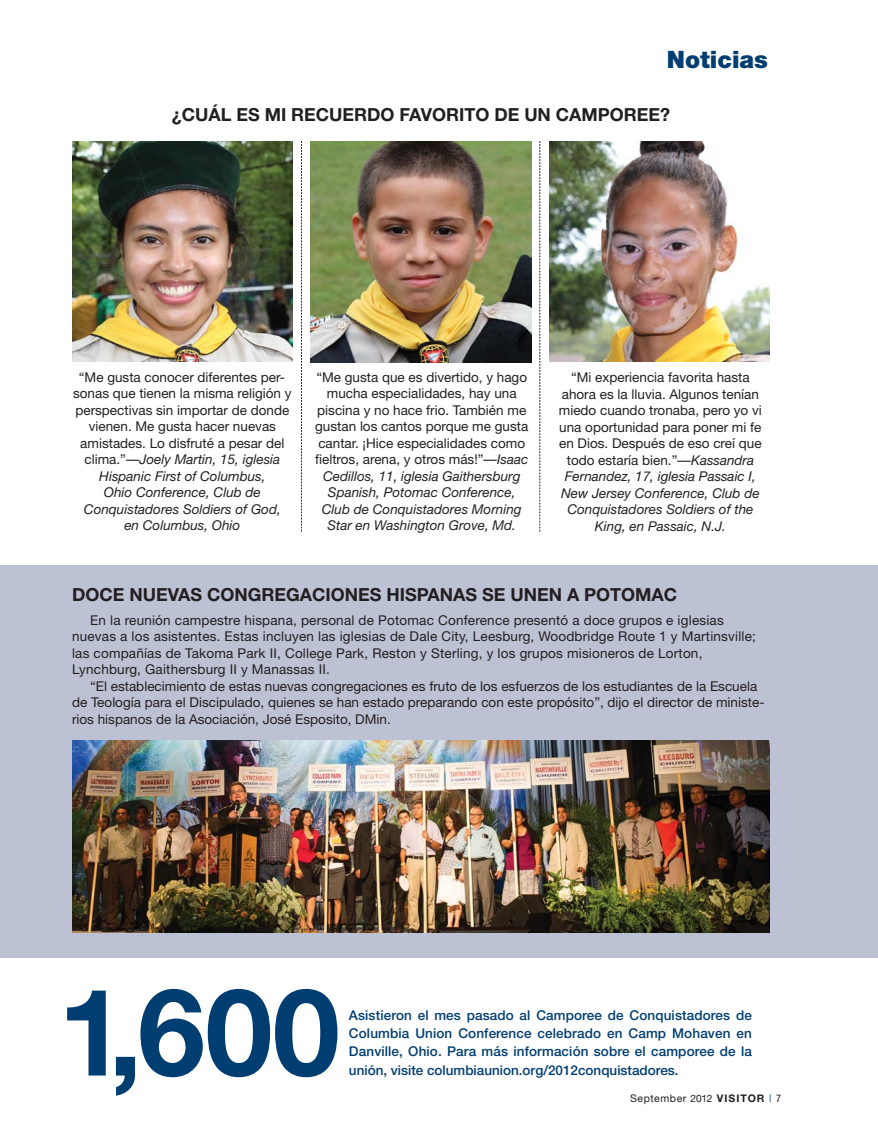
<style>
.page{position:relative;width:878px;height:1148px;background:#fff}
.page>*{position:absolute;margin:0;border:0;box-sizing:border-box;transform-origin:0 0}
.t1{font:700 121.2px "Helvetica Neue";color:#003d71}
.t2{font:900 24px "Helvetica Neue";color:#003d71}
.t3{font:700 18px "Helvetica Neue";color:#231f20}
.t4{font:13.5px/16.5px "Helvetica Neue";color:#231f20;text-align:center}
.t5{font:500 13.5px/18px "Helvetica Neue";color:#003d71;text-align:justify}
.t6{font:10.5px "Helvetica Neue";letter-spacing:.05em;color:#231f20}
.s1{font-style:italic}
.s2{font-size:10.2px}
.s3{font-weight:700}
.s4{font-stretch:condensed;color:#003d71}
.s5{font-stretch:condensed}
</style>
<div class="page">
<div style="left:0;top:565px;width:878px;height:392px;background:#bdc1d4"></div>
<svg style="left:301px;top:141px;width:1px;height:390px"></svg>
<svg style="left:539px;top:141px;width:1px;height:390px"></svg>
<img style="left:72px;top:741px;width:698px;height:191px">
<img style="left:72px;top:141px;width:220px;height:220px">
<img style="left:310px;top:142px;width:221px;height:220px">
<img style="left:549px;top:141px;width:221px;height:220px">
<h2 class="t2" style="left:666px;top:51px;width:103px">Noticias</h2>
<h3 class="t3" style="left:172px;top:108px;width:500px">¿CUÁL ES MI RECUERDO FAVORITO DE UN CAMPOREE?</h3>
<p class="t4" style="left:73px;top:370px;width:220px">“Me gusta conocer diferentes per&shy;sonas que tienen la misma religión y perspectivas sin importar de donde vienen. Me gusta hacer nuevas amistades. Lo disfruté a pesar del clima.”—<span class="s1">Joely Martin, 15, iglesia<br>Hispanic First of Columbus,<br>Ohio Conference, Club de<br>Conquistadores Soldiers of God,<br>en Columbus, Ohio</span></p>
<p class="t4" style="left:559px;top:370px;width:204px">“Mi experiencia favorita hasta ahora es la lluvia. Algunos tenían miedo cuando tronaba, pero yo vi una oportunidad para poner mi fe en Dios. Después de eso creí que todo estaría bien.”—<span class="s1">Kassandra<br>Fernandez, 17, iglesia Passaic I,<br>New Jersey Conference, Club de<br>Conquistadores Soldiers of the<br>King, en Passaic, N.J.</span></p>
<p class="t4" style="left:315px;top:370px;width:215px">“Me gusta que es divertido, y hago mucha especialidades, hay una piscina y no hace frio. También me gustan los cantos porque me gusta cantar. ¡Hice especialidades como fieltros, arena, y otros más!”—<span class="s1">Isaac Cedillos, 11, iglesia Gaithersburg Spanish, Potomac Conference, Club de Conquistadores Morning Star en Washington Grove, Md.</span></p>
<h3 class="t3" style="left:72px;top:588px;width:606px">DOCE NUEVAS CONGREGACIONES HISPANAS SE UNEN A POTOMAC</h3>
<p class="t4" style="left:72px;top:613px;width:685px;text-align:left;text-indent:18px">En la reunión campestre hispana, personal de Potomac Conference presentó a doce grupos e iglesias nuevas a los asistentes. Estas incluyen las iglesias de Dale City, Leesburg, Woodbridge Route 1 y Martinsville; las compañías de Takoma Park II, College Park, Reston y Sterling, y los grupos misioneros de Lorton, Lynchburg, Gaithersburg II y Manassas II.</p>
<p class="t4" style="left:72px;top:679px;width:694px;text-align:left;text-indent:18px">“El establecimiento de estas nuevas congregaciones es fruto de los esfuerzos de los estudiantes de la Escuela de Teología para el Discipulado, quienes se han estado preparando con este propósito”, dijo el director de ministe&shy;rios hispanos de la Asociación, José Esposito, DMin.</p>
<h1 class="t1" style="left:58px;top:989px;width:283px">1,600</h1>
<p class="t5" style="left:349px;top:1008px;width:404px">Asistieron el mes pasado al Camporee de Conquistadores de Columbia Union Conference celebrado en Camp Mohaven en Danville, Ohio. Para más información sobre el camporee de la</p>
<p class="t5" style="left:349px;top:1062px;width:331px">unión, visite columbiaunion.org/2012conquistadores.</p>
<p class="t6" style="left:630px;top:1094px;width:152px">September <span class="s2">2012</span> <span class="s3">VISITOR</span> <span class="s4">|</span> <span class="s5">7</span></p>
</div>
